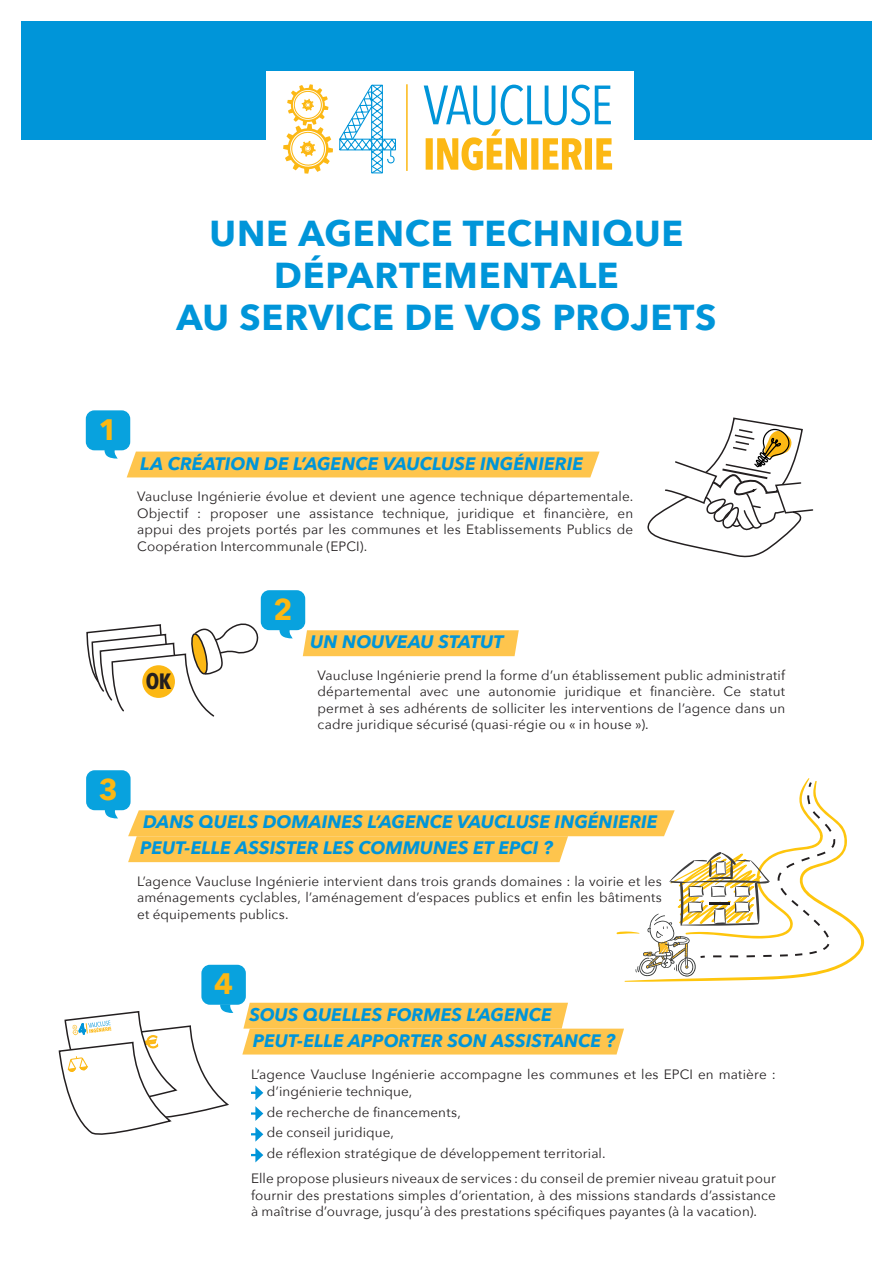
<style>
.page{position:relative;width:893px;height:1263px;background:#fff}
.page>*{position:absolute;margin:0;border:0;box-sizing:border-box;transform-origin:0 0}
.t1{font:700 36px/42px "Avenir Next";letter-spacing:.02em;color:#0095d9;text-align:center}
.t2{font:700 29.55px "Avenir Next";color:#fcb814}
.t3{font:700 22.2px "Avenir Next Condensed";color:#231f20}
.t4{font:italic 700 18px/26px "Avenir Next";color:#0095d9}
.t5{font:13.5px/16.5px "Avenir Next";letter-spacing:.01em;color:#231f20;text-align:justify}
</style>
<div class="page">
<div style="left:21px;top:21px;width:851px;height:119px;background:#0095d9"></div>
<div style="left:266px;top:71px;width:367px;height:95px;background:#fff"></div>
<div style="left:127px;top:452px;width:473px;height:25px;background:#fec54d"></div>
<div style="left:303px;top:630px;width:216px;height:26px;background:#fec54d"></div>
<div style="left:86px;top:410px;width:44px;height:40px;background:#08a2de;border-radius:9px"></div>
<svg style="left:105px;top:450px;width:13px;height:9px"></svg>
<div style="left:261px;top:590px;width:44px;height:40px;background:#08a2de;border-radius:9px"></div>
<svg style="left:279px;top:630px;width:14px;height:8px"></svg>
<div style="left:86px;top:770px;width:45px;height:40px;background:#08a2de;border-radius:9px"></div>
<svg style="left:105px;top:810px;width:13px;height:8px"></svg>
<svg style="left:86px;top:619px;width:177px;height:98px"></svg>
<svg style="left:647px;top:418px;width:167px;height:140px"></svg>
<hr style="left:406px;top:84px;width:2px;height:87px;background:#fcb814">
<svg style="left:283px;top:84px;width:113px;height:90px"></svg>
<svg style="left:424px;top:85px;width:188px;height:85px"></svg>
<svg style="left:251px;top:1085px;width:12px;height:15px"></svg>
<svg style="left:251px;top:1106px;width:12px;height:15px"></svg>
<svg style="left:251px;top:1127px;width:12px;height:15px"></svg>
<svg style="left:251px;top:1148px;width:12px;height:14px"></svg>
<svg style="left:242px;top:1003px;width:382px;height:51px;background:#feca5e"></svg>
<div style="left:201px;top:965px;width:45px;height:40px;background:#08a2de;border-radius:9px"></div>
<svg style="left:58px;top:1004px;width:175px;height:131px"></svg>
<svg style="left:624px;top:829px;width:240px;height:153px"></svg>
<svg style="left:128px;top:778px;width:716px;height:199px"></svg>
<hr style="left:709px;top:902px;width:21px;height:3px;background:#231f20">
<h1 class="t1" style="left:176px;top:212px;width:542px">UNE AGENCE TECHNIQUE<br>DÉPARTEMENTALE<br>AU SERVICE DE VOS PROJETS</h1>
<h2 class="t2" style="left:98px;top:404px;width:21px">1</h2>
<h2 class="t2" style="left:99px;top:764px;width:21px">3</h2>
<h3 class="t4" style="left:140px;top:450px;width:444px">LA CRÉATION DE L’AGENCE VAUCLUSE INGÉNIERIE</h3>
<p class="t5" style="left:137px;top:488px;width:498px">Vaucluse Ingénierie évolue et devient une agence technique départementale.<br>Objectif : proposer une assistance technique, juridique et financière, en appui des projets portés par les communes et les Etablissements Publics de Coopération Intercommunale (EPCI).</p>
<h3 class="t3" style="left:146px;top:667px;width:27px">OK</h3>
<h2 class="t2" style="left:273px;top:584px;width:21px">2</h2>
<h3 class="t4" style="left:310px;top:629px;width:195px">UN NOUVEAU STATUT</h3>
<p class="t5" style="left:317px;top:666px;width:469px">Vaucluse Ingénierie prend la forme d’un établissement public administratif départemental avec une autonomie juridique et financière. Ce statut permet à ses adhérents de solliciter les interventions de l’agence dans un cadre juridique sécurisé (quasi-régie ou « in house »).</p>
<h3 class="t4" style="left:140px;top:809px;width:519px">DANS QUELS DOMAINES L’AGENCE VAUCLUSE INGÉNIERIE<br>PEUT-ELLE ASSISTER LES COMMUNES ET EPCI ?</h3>
<p class="t5" style="left:137px;top:872px;width:526px">L’agence Vaucluse Ingénierie intervient dans trois grands domaines : la voirie et les aménagements cyclables, l’aménagement d’espaces publics et enfin les bâtiments et équipements publics.</p>
<h2 class="t2" style="left:214px;top:958px;width:21px">4</h2>
<h3 class="t4" style="left:249px;top:1001px;width:367px">SOUS QUELLES FORMES L’AGENCE<br>PEUT-ELLE APPORTER SON ASSISTANCE ?</h3>
<p class="t5" style="left:267px;top:1066px;width:511px;text-indent:-16px">L’agence Vaucluse Ingénierie accompagne les communes et les EPCI en matière : d’ingénierie technique,</p>
<p class="t5" style="left:267px;top:1101px;width:340px;line-height:20.7px;text-align:left">de recherche de financements,<br>de conseil juridique,<br>de réflexion stratégique de développement territorial.</p>
<p class="t5" style="left:251px;top:1170px;width:526px">Elle propose plusieurs niveaux de services : du conseil de premier niveau gratuit pour fournir des prestations simples d’orientation, à des missions standards d’assistance à maîtrise d’ouvrage, jusqu’à des prestations spécifiques payantes (à la vacation).</p>
</div>
